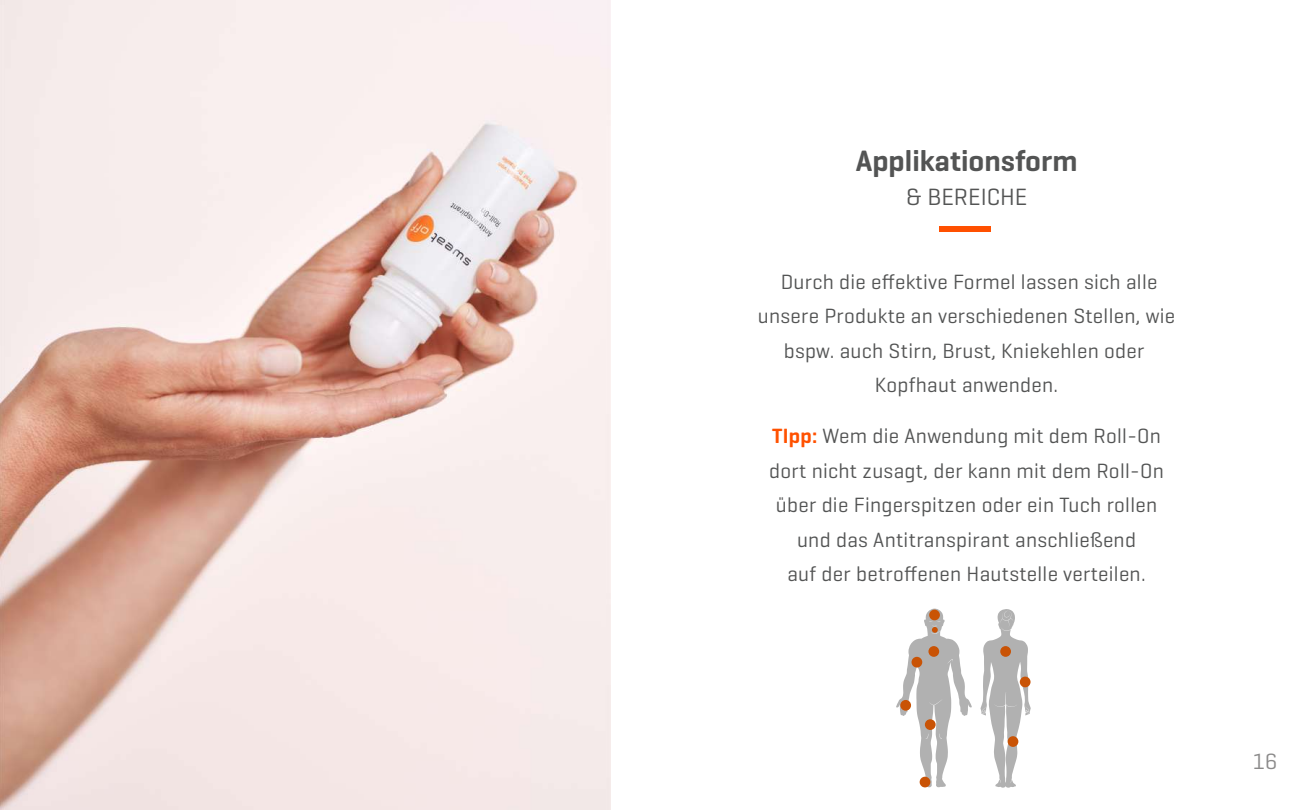
<style>
.page{position:relative;width:1315px;height:810px;background:#fff}
.page>*{position:absolute;margin:0;border:0;box-sizing:border-box;transform-origin:0 0}
.t1{font:600 30px "Geogrotesque";color:#535454}
.t2{font:24px "Geogrotesque";color:#535454}
.t3{font:22.5px "Geogrotesque";color:#8b8a8a}
.t4{font:21px/34.5px "Geogrotesque";letter-spacing:.015em;color:#535454;text-align:center}
.s1{font-weight:600;color:#ff5100}
</style>
<div class="page">
<img style="left:0;top:0;width:610px;height:810px">
<svg style="left:980px;top:609px;width:50px;height:179px"></svg>
<div style="left:1007px;top:736px;width:11px;height:11px;background:#c95305;border-radius:50%"></div>
<div style="left:1019px;top:677px;width:11px;height:10px;background:#c95305;border-radius:50%"></div>
<div style="left:1000px;top:646px;width:10px;height:11px;background:#c95305;border-radius:50%"></div>
<svg style="left:896px;top:609px;width:75px;height:178px"></svg>
<div style="left:939px;top:226px;width:51px;height:6px;background:#ff5000"></div>
<h1 class="t1" style="left:855px;top:142px;width:223px">Applikationsform</h1>
<p class="t2" style="left:905px;top:182px;width:123px">&amp; BEREICHE</p>
<p class="t4" style="left:757px;top:263px;width:419px">Durch die effektive Formel lassen sich alle unsere Produkte an verschiedenen Stellen, wie bspw. auch Stirn, Brust, Kniekehlen oder Kopfhaut anwenden.</p>
<p class="t4" style="left:769px;top:418px;width:396px"><span class="s1">TIpp:</span> Wem die Anwendung mit dem Roll-On dort nicht zusagt, der kann mit dem Roll-On über die Fingerspitzen oder ein Tuch rollen und das Antitranspirant anschließend<br>auf der betroffenen Hautstelle verteilen.</p>
<p class="t3" style="left:1252px;top:747px;width:26px">16</p>
</div>
